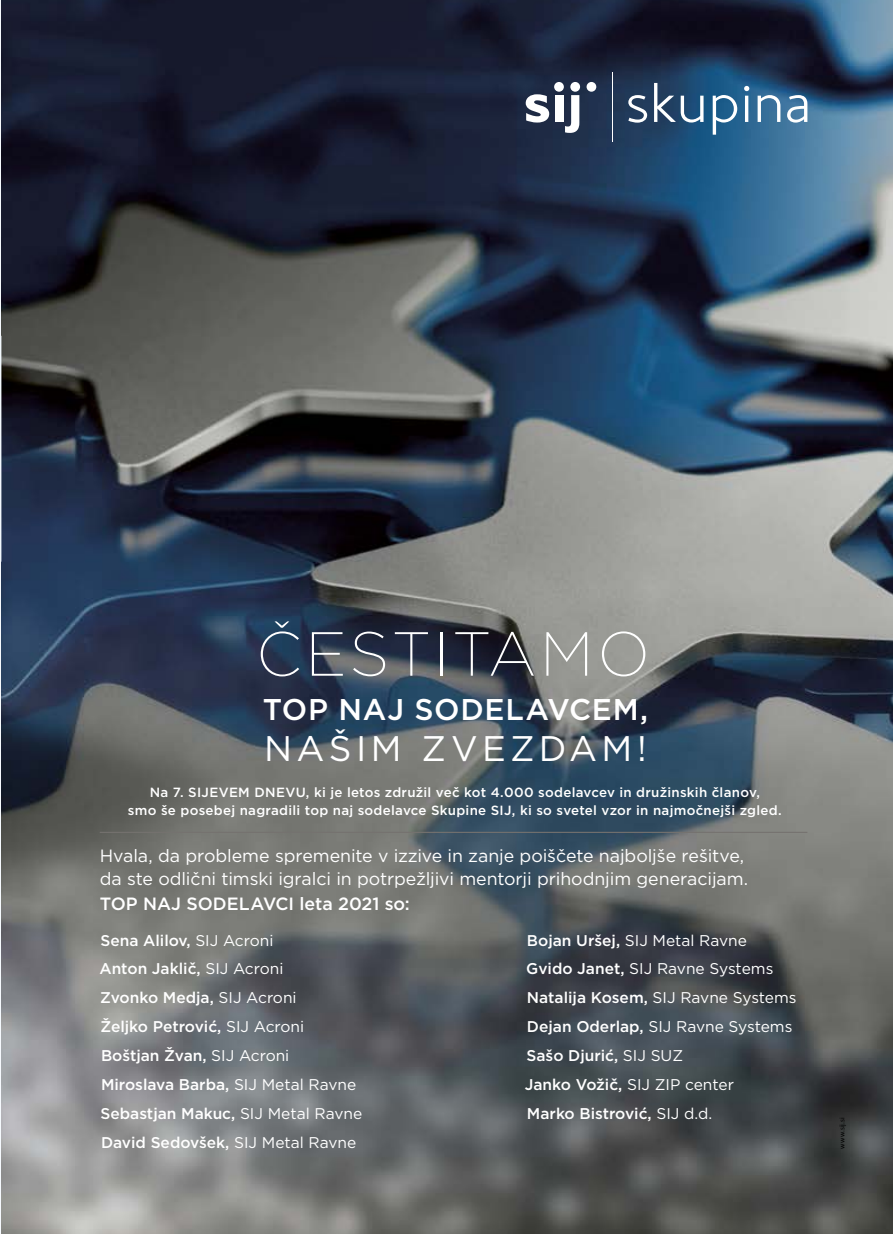
<style>
.page{position:relative;width:893px;height:1234px;background:#fff}
.page>*{position:absolute;margin:0;border:0;box-sizing:border-box;transform-origin:0 0}
.t1{font:200 62.1px "Gotham";letter-spacing:.055em;color:#fff}
.t2{font:35.55px "Gotham";letter-spacing:.125em;color:#fff}
.t3{font:500 30px "Gotham";letter-spacing:.025em;color:#fff}
.t4{font:17.7px/22.2px "Gotham";letter-spacing:-.005em;color:#fff}
.t5{font:500 17.7px "Gotham";letter-spacing:-.005em;color:#fff}
.t6{font:500 15.6px/28.8px "Gotham";color:#fff}
.t7{font:500 13.35px/17.7px "Gotham";letter-spacing:.02em;color:#fff;text-align:center}
.t8{font:7.35px "Calibri";letter-spacing:.015em;color:#000}
.s1{font-weight:400}
</style>
<div class="page">
<img style="left:1px;top:0;width:892px;height:1233px">
<svg style="left:628px;top:95px;width:19px;height:28px"></svg>
<svg style="left:654px;top:83px;width:49px;height:39px"></svg>
<svg style="left:713px;top:95px;width:24px;height:40px"></svg>
<svg style="left:744px;top:86px;width:5px;height:36px"></svg>
<svg style="left:758px;top:95px;width:22px;height:27px"></svg>
<svg style="left:787px;top:95px;width:20px;height:28px"></svg>
<div style="left:570px;top:82px;width:10px;height:10px;background:#fff;border-radius:50%"></div>
<div style="left:554px;top:82px;width:10px;height:10px;background:#fff;border-radius:50%"></div>
<svg style="left:565px;top:95px;width:14px;height:38px"></svg>
<div style="left:555px;top:95px;width:8px;height:27px;background:#fff"></div>
<div style="left:587px;top:82px;width:9px;height:10px;background:#fff;border-radius:50%"></div>
<svg style="left:526px;top:94px;width:23px;height:28px"></svg>
<hr style="left:612px;top:72px;width:1px;height:69px;background:#fff">
<hr style="left:100px;top:831px;width:707px;height:1px;background:#75726f">
<svg style="left:0;top:335px;width:1px;height:676px"></svg>
<p class="t1" style="left:256px;top:615px;width:395px">ČESTITAMO</p>
<p class="t3" style="left:263px;top:689px;width:387px">TOP NAJ SODELAVCEM,</p>
<p class="t2" style="left:264px;top:725px;width:384px">NAŠIM ZVEZDAM!</p>
<p class="t7" style="left:128px;top:783px;width:655px">Na 7. SIJEVEM DNEVU, ki je letos združil več kot 4.000 sodelavcev in družinskih članov,<br>smo še posebej nagradili top naj sodelavce Skupine SIJ, ki so svetel vzor in najmočnejši zgled.</p>
<p class="t4" style="left:100px;top:844px;width:650px">Hvala, da probleme spremenite v izzive in zanje poiščete najboljše rešitve, da ste odlični timski igralci in potrpežljivi mentorji prihodnjim generacijam.</p>
<p class="t5" style="left:100px;top:892px;width:312px">TOP NAJ SODELAVCI leta 2021 so:</p>
<p class="t6" style="left:99px;top:925px;width:264px">Sena Alilov, <span class="s1">SIJ Acroni<br></span>Anton Jaklič, <span class="s1">SIJ Acroni<br></span>Zvonko Medja, <span class="s1">SIJ Acroni<br></span>Željko Petrović, <span class="s1">SIJ Acroni<br></span>Boštjan Žvan, <span class="s1">SIJ Acroni<br></span>Miroslava Barba, <span class="s1">SIJ Metal Ravne<br></span>Sebastjan Makuc, <span class="s1">SIJ Metal Ravne<br></span>David Sedovšek, <span class="s1">SIJ Metal Ravne</span></p>
<p class="t6" style="left:525px;top:925px;width:273px">Bojan Uršej, <span class="s1">SIJ Metal Ravne<br></span>Gvido Janet, <span class="s1">SIJ Ravne Systems<br></span>Natalija Kosem, <span class="s1">SIJ Ravne Systems<br></span>Dejan Oderlap, <span class="s1">SIJ Ravne Systems<br></span>Sašo Djurić, <span class="s1">SIJ SUZ<br></span>Janko Vožič, <span class="s1">SIJ ZIP center<br></span>Marko Bistrović, <span class="s1">SIJ d.d.</span></p>
<p class="t8" style="left:837px;top:1148px;width:33px;rotate:-90deg">www.sij.si</p>
</div>
